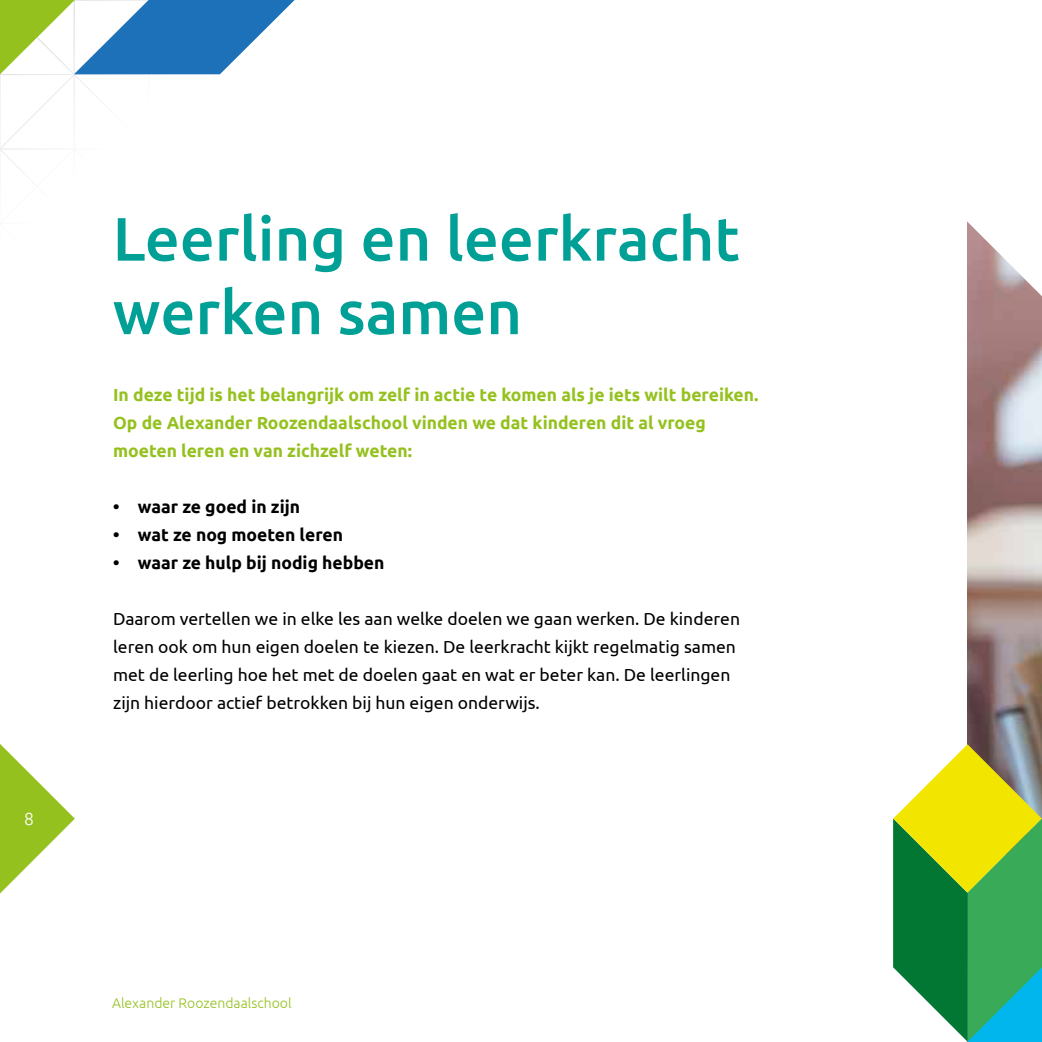
<style>
.page{position:relative;width:1042px;height:1042px;background:#fff}
.page>*{position:absolute;margin:0;border:0;box-sizing:border-box;transform-origin:0 0}
.t1{font:500 61.25px/73.5px "Ubuntu";color:#00a096}
.t2{font:17.5px/28px "Ubuntu";color:#000}
.t3{font:700 17.5px/28px "Ubuntu";color:#95c11f}
.t4{font:700 17.5px "Ubuntu";color:#000}
.t5{font:300 17.5px "Ubuntu";color:#fff}
.t6{font:300 14px "Ubuntu";color:#95c11f}
</style>
<div class="page">
<img style="left:967px;top:296px;width:75px;height:448px">
<svg style="left:967px;top:221px;width:75px;height:75px"></svg>
<svg style="left:0;top:0;width:295px;height:172px"></svg>
<svg style="left:893px;top:744px;width:149px;height:298px;background:#73b55b"></svg>
<svg style="left:0;top:744px;width:75px;height:149px"></svg>
<p class="t5" style="left:24px;top:805px;width:11px">28</p>
<h1 class="t1" style="left:113px;top:200px;width:629px">Leerling en leerkracht werken samen</h1>
<p class="t3" style="left:113px;top:380px;width:647px">In deze tijd is het belangrijk om zelf in actie te komen als je iets wilt bereiken.<br>Op de Alexander Roozendaalschool vinden we dat kinderen dit al vroeg moeten leren en van zichzelf weten:</p>
<p class="t4" style="left:113px;top:496px;width:188px">• waar ze goed in zijn</p>
<p class="t4" style="left:113px;top:524px;width:231px">• wat ze nog moeten leren</p>
<p class="t4" style="left:113px;top:552px;width:273px">• waar ze hulp bij nodig hebben</p>
<p class="t2" style="left:113px;top:604px;width:628px">Daarom vertellen we in elke les aan welke doelen we gaan werken. De kinderen leren ook om hun eigen doelen te kiezen. De leerkracht kijkt regelmatig samen met de leerling hoe het met de doelen gaat en wat er beter kan. De leerlingen zijn hierdoor actief betrokken bij hun eigen onderwijs.</p>
<p class="t6" style="left:112px;top:994px;width:181px">Alexander Roozendaalschool</p>
</div>
